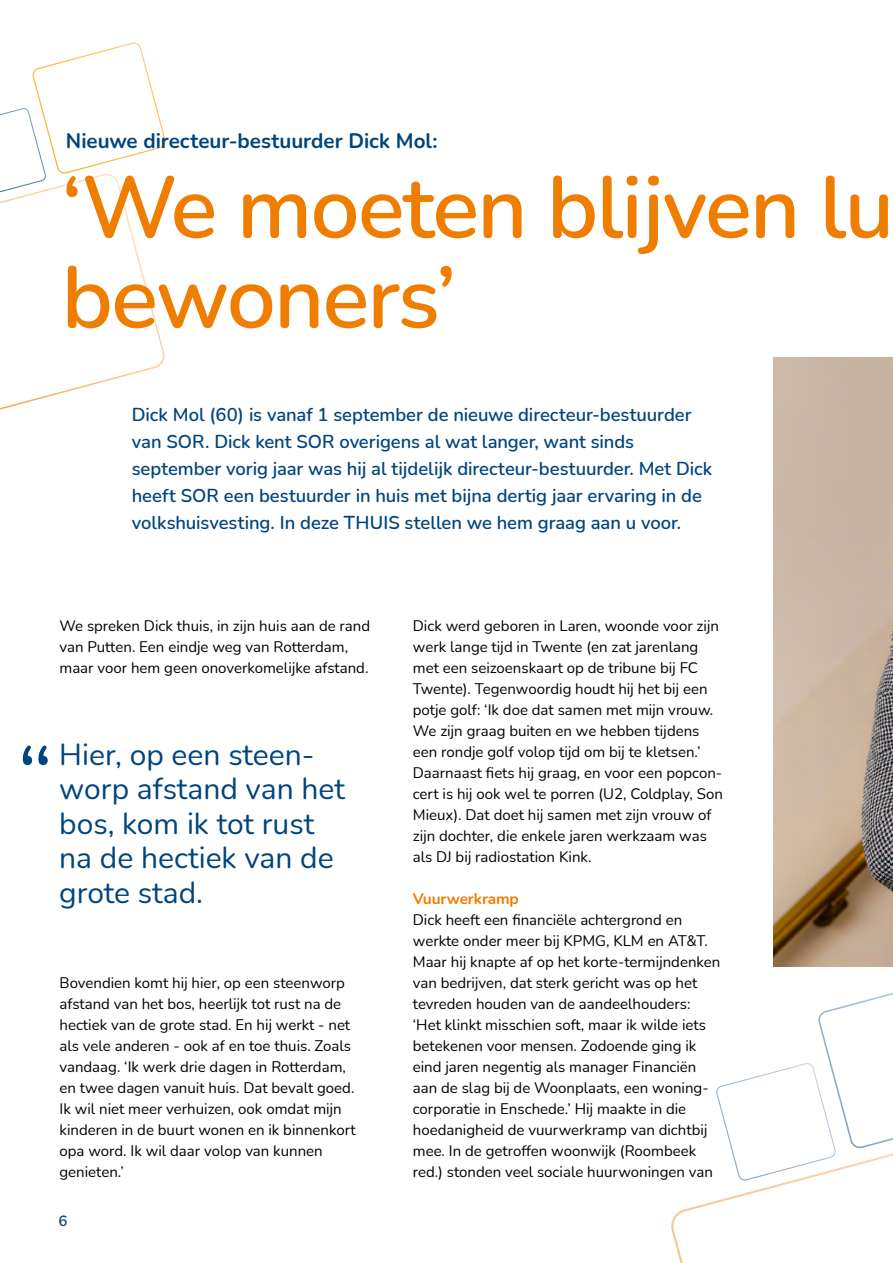
<style>
.page{position:relative;width:893px;height:1263px;background:#fff}
.page>*{position:absolute;margin:0;border:0;box-sizing:border-box;transform-origin:0 0}
.t1{font:300 102px "Nunito";color:#00447e}
.t2{font:600 87px/90px "Nunito";letter-spacing:-.02em;color:#ef7d00}
.t3{font:30px/34.5px "Nunito";color:#00447e}
.t4{font:700 21px "Nunito";color:#00447e}
.t5{font:600 18.75px/27px "Nunito";letter-spacing:-.005em;color:#00447e}
.t6{font:700 15.45px "Nunito";letter-spacing:-.01em;color:#ef7d00}
.t7{font:15px/21px "Nunito";color:#000}
.t8{font:600 15px "Nunito";color:#00447e}
</style>
<div class="page">
<img style="left:774px;top:358px;width:119px;height:609px">
<svg style="left:0;top:42px;width:166px;height:368px"></svg>
<svg style="left:671px;top:993px;width:222px;height:270px"></svg>
<h3 class="t4" style="left:66px;top:125px;width:373px">Nieuwe directeur-bestuurder Dick Mol:</h3>
<h2 class="t2" style="left:62px;top:159px;width:834px">‘We moeten blijven lu bewoners’</h2>
<p class="t5" style="left:132px;top:400px;width:582px">Dick Mol (60) is vanaf 1 september de nieuwe directeur-bestuurder van SOR. Dick kent SOR overigens al wat langer, want sinds september vorig jaar was hij al tijdelijk directeur-bestuurder. Met Dick heeft SOR een bestuurder in huis met bijna dertig jaar ervaring in de volkshuisvesting. In deze THUIS stellen we hem graag aan u voor.</p>
<p class="t7" style="left:60px;top:614px;width:312px">We spreken Dick thuis, in zijn huis aan de rand van Putten. Een eindje weg van Rotterdam, maar voor hem geen onoverkomelijke afstand.</p>
<h1 class="t1" style="left:16px;top:712px;width:39px">“</h1>
<h3 class="t3" style="left:59px;top:736px;width:287px">Hier, op een steen&shy;worp afstand van het bos, kom ik tot rust na de hectiek van de grote stad.</h3>
<p class="t7" style="left:60px;top:971px;width:298px">Bovendien komt hij hier, op een steenworp afstand van het bos, heerlijk tot rust na de hectiek van de grote stad. En hij werkt - net als vele anderen - ook af en toe thuis. Zoals vandaag. ‘Ik werk drie dagen in Rotterdam, en twee dagen vanuit huis. Dat bevalt goed.<br>Ik wil niet meer verhuizen, ook omdat mijn kinderen in de buurt wonen en ik binnenkort opa word. Ik wil daar volop van kunnen genieten.’</p>
<p class="t8" style="left:58px;top:1210px;width:10px">6</p>
<p class="t7" style="left:413px;top:614px;width:312px">Dick werd geboren in Laren, woonde voor zijn werk lange tijd in Twente (en zat jarenlang met een seizoenskaart op de tribune bij FC Twente). Tegenwoordig houdt hij het bij een potje golf: ‘Ik doe dat samen met mijn vrouw.<br>We zijn graag buiten en we hebben tijdens een rondje golf volop tijd om bij te kletsen.’ Daarnaast fiets hij graag, en voor een popcon&shy;cert is hij ook wel te porren (U2, Coldplay, Son Mieux). Dat doet hij samen met zijn vrouw of zijn dochter, die enkele jaren werkzaam was als DJ bij radiostation Kink.</p>
<p class="t6" style="left:413px;top:887px;width:107px">Vuurwerkramp</p>
<p class="t7" style="left:413px;top:908px;width:309px">Dick heeft een financiële achtergrond en werkte onder meer bij KPMG, KLM en AT&amp;T.<br>Maar hij knapte af op het korte-termijndenken van bedrijven, dat sterk gericht was op het tevreden houden van de aandeelhouders: ‘Het klinkt misschien soft, maar ik wilde iets betekenen voor mensen. Zodoende ging ik eind jaren negentig als manager Financiën aan de slag bij de Woonplaats, een woning&shy;corporatie in Enschede.’ Hij maakte in die hoedanigheid de vuurwerkramp van dichtbij mee. In de getroffen woonwijk (Roombeek red.) stonden veel sociale huurwoningen van</p>
</div>
